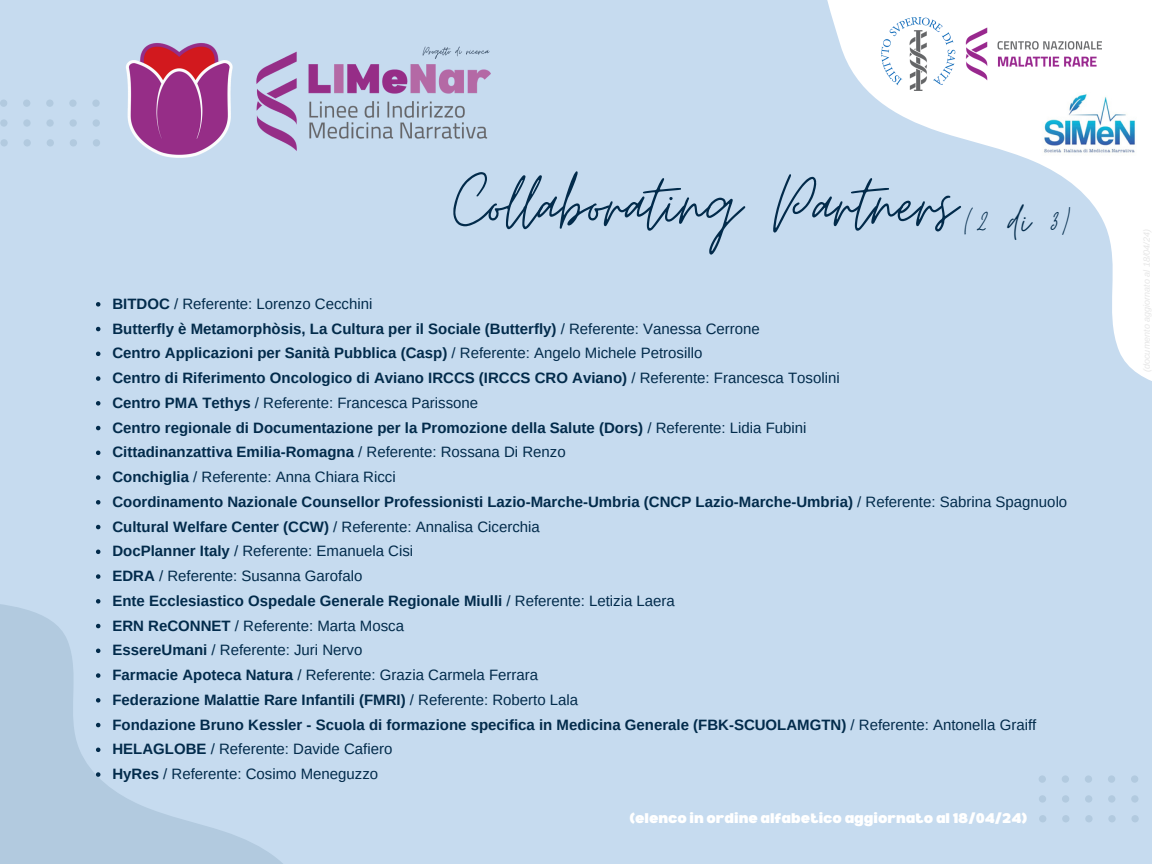
<style>
.page{position:relative;width:1152px;height:864px;background:#c6dbef}
.page>*{position:absolute;margin:0;border:0;box-sizing:border-box;transform-origin:0 0}
.t1{font:84.45px "Moon Time";color:#022b4b}
.t2{font:48px "Moon Time";color:#022b4b}
.t3{font:700 15px "Arimo";color:#022b4b}
.t4{font:15px "Arimo";color:#022b4b}
.t5{font:900 13.65px "Bernoru";color:#fff}
.s1{font-weight:700}
.s2{font-weight:400}
</style>
<div class="page">
<svg style="left:0;top:601px;width:283px;height:263px"></svg>
<svg style="left:828px;top:0;width:324px;height:381px"></svg>
<div style="left:1039px;top:775px;width:7px;height:8px;background:#b2cadf;border-radius:50%"></div>
<div style="left:1062px;top:775px;width:7px;height:8px;background:#b2cadf;border-radius:50%"></div>
<div style="left:1085px;top:775px;width:7px;height:8px;background:#b2cadf;border-radius:50%"></div>
<div style="left:1108px;top:775px;width:7px;height:8px;background:#b2cadf;border-radius:50%"></div>
<div style="left:1131px;top:775px;width:7px;height:8px;background:#b2cadf;border-radius:50%"></div>
<div style="left:1039px;top:795px;width:7px;height:8px;background:#b2cadf;border-radius:50%"></div>
<div style="left:1039px;top:815px;width:7px;height:7px;background:#b2cadf;border-radius:50%"></div>
<div style="left:1062px;top:795px;width:7px;height:8px;background:#b2cadf;border-radius:50%"></div>
<div style="left:1085px;top:795px;width:7px;height:8px;background:#b2cadf;border-radius:50%"></div>
<div style="left:1108px;top:795px;width:7px;height:8px;background:#b2cadf;border-radius:50%"></div>
<div style="left:1131px;top:795px;width:8px;height:8px;background:#b2cadf;border-radius:50%"></div>
<div style="left:1062px;top:815px;width:7px;height:7px;background:#b2cadf;border-radius:50%"></div>
<div style="left:1085px;top:815px;width:8px;height:7px;background:#b2cadf;border-radius:50%"></div>
<div style="left:1108px;top:815px;width:8px;height:7px;background:#b2cadf;border-radius:50%"></div>
<div style="left:1131px;top:815px;width:8px;height:7px;background:#b2cadf;border-radius:50%"></div>
<img style="left:1033px;top:92px;width:112px;height:66px">
<img style="left:881px;top:18px;width:221px;height:73px">
<div style="left:0;top:100px;width:7px;height:7px;background:#b2cadf;border-radius:50%"></div>
<div style="left:23px;top:100px;width:7px;height:7px;background:#b2cadf;border-radius:50%"></div>
<div style="left:46px;top:100px;width:8px;height:7px;background:#b2cadf;border-radius:50%"></div>
<div style="left:69px;top:100px;width:8px;height:7px;background:#b2cadf;border-radius:50%"></div>
<div style="left:92px;top:100px;width:8px;height:7px;background:#b2cadf;border-radius:50%"></div>
<div style="left:0;top:119px;width:8px;height:8px;background:#b2cadf;border-radius:50%"></div>
<div style="left:0;top:139px;width:8px;height:8px;background:#b2cadf;border-radius:50%"></div>
<div style="left:23px;top:119px;width:8px;height:8px;background:#b2cadf;border-radius:50%"></div>
<div style="left:46px;top:119px;width:8px;height:8px;background:#b2cadf;border-radius:50%"></div>
<div style="left:70px;top:119px;width:7px;height:8px;background:#b2cadf;border-radius:50%"></div>
<div style="left:93px;top:119px;width:7px;height:8px;background:#b2cadf;border-radius:50%"></div>
<div style="left:24px;top:139px;width:7px;height:8px;background:#b2cadf;border-radius:50%"></div>
<div style="left:47px;top:139px;width:7px;height:8px;background:#b2cadf;border-radius:50%"></div>
<div style="left:70px;top:139px;width:7px;height:8px;background:#b2cadf;border-radius:50%"></div>
<div style="left:93px;top:139px;width:7px;height:8px;background:#b2cadf;border-radius:50%"></div>
<img style="left:126px;top:43px;width:365px;height:115px">
<svg style="left:96px;top:302px;width:4px;height:5px"></svg>
<svg style="left:96px;top:327px;width:4px;height:4px"></svg>
<svg style="left:96px;top:352px;width:4px;height:4px"></svg>
<svg style="left:96px;top:376px;width:4px;height:5px"></svg>
<svg style="left:96px;top:401px;width:4px;height:5px"></svg>
<svg style="left:96px;top:426px;width:4px;height:4px"></svg>
<svg style="left:96px;top:451px;width:4px;height:4px"></svg>
<svg style="left:96px;top:475px;width:4px;height:5px"></svg>
<svg style="left:96px;top:500px;width:4px;height:5px"></svg>
<svg style="left:96px;top:525px;width:4px;height:4px"></svg>
<svg style="left:96px;top:550px;width:4px;height:4px"></svg>
<svg style="left:96px;top:574px;width:4px;height:5px"></svg>
<svg style="left:96px;top:599px;width:4px;height:5px"></svg>
<svg style="left:96px;top:624px;width:4px;height:4px"></svg>
<svg style="left:96px;top:649px;width:4px;height:4px"></svg>
<svg style="left:96px;top:673px;width:4px;height:5px"></svg>
<svg style="left:96px;top:698px;width:4px;height:5px"></svg>
<svg style="left:96px;top:723px;width:4px;height:4px"></svg>
<svg style="left:96px;top:748px;width:4px;height:4px"></svg>
<svg style="left:96px;top:772px;width:4px;height:5px"></svg>
<p class="t1" style="left:453px;top:153px;width:505px">Collaborating Partners</p>
<p class="t2" style="left:963px;top:192px;width:111px">(2 di 3)</p>
<h2 class="t4" style="left:112px;top:295px;width:262px"><span class="s1">BITDOC</span> / Referente: Lorenzo Cecchini</h2>
<p class="t3" style="left:112px;top:320px;width:649px">Butterfly è Metamorphòsis, La Cultura per il Sociale (Butterfly) <span class="s2">/ Referente: Vanessa Cerrone</span></p>
<p class="t3" style="left:112px;top:345px;width:591px">Centro Applicazioni per Sanità Pubblica (Casp) <span class="s2">/ Referente: Angelo Michele Petrosillo</span></p>
<h1 class="t3" style="left:112px;top:369px;width:729px">Centro di Riferimento Oncologico di Aviano IRCCS (IRCCS CRO Aviano) <span class="s2">/ Referente: Francesca Tosolini</span></h1>
<p class="t4" style="left:112px;top:394px;width:367px"><span class="s1">Centro PMA Tethys</span> / Referente: Francesca Parissone</p>
<p class="t3" style="left:112px;top:419px;width:696px">Centro regionale di Documentazione per la Promozione della Salute (Dors) <span class="s2">/ Referente: Lidia Fubini</span></p>
<p class="t3" style="left:112px;top:444px;width:455px">Cittadinanzattiva Emilia-Romagna <span class="s2">/ Referente: Rossana Di Renzo</span></p>
<p class="t4" style="left:112px;top:468px;width:285px"><span class="s1">Conchiglia</span> / Referente: Anna Chiara Ricci</p>
<p class="t3" style="left:112px;top:493px;width:956px">Coordinamento Nazionale Counsellor Professionisti Lazio-Marche-Umbria (CNCP Lazio-Marche-Umbria) <span class="s2">/ Referente: Sabrina Spagnuolo</span></p>
<p class="t4" style="left:112px;top:518px;width:429px"><span class="s1">Cultural Welfare Center (CCW)</span> / Referente: Annalisa Cicerchia</p>
<p class="t4" style="left:112px;top:543px;width:302px"><span class="s1">DocPlanner Italy</span> / Referente: Emanuela Cisi</p>
<p class="t4" style="left:112px;top:567px;width:252px"><span class="s1">EDRA</span> / Referente: Susanna Garofalo</p>
<p class="t3" style="left:112px;top:592px;width:564px">Ente Ecclesiastico Ospedale Generale Regionale Miulli <span class="s2">/ Referente: Letizia Laera</span></p>
<p class="t4" style="left:112px;top:617px;width:293px"><span class="s1">ERN ReCONNET</span> / Referente: Marta Mosca</p>
<p class="t4" style="left:112px;top:642px;width:252px"><span class="s1">EssereUmani</span> / Referente: Juri Nervo</p>
<p class="t4" style="left:112px;top:666px;width:427px"><span class="s1">Farmacie Apoteca Natura</span> / Referente: Grazia Carmela Ferrara</p>
<p class="t3" style="left:112px;top:691px;width:467px">Federazione Malattie Rare Infantili (FMRI) <span class="s2">/ Referente: Roberto Lala</span></p>
<p class="t3" style="left:112px;top:716px;width:926px">Fondazione Bruno Kessler - Scuola di formazione specifica in Medicina Generale (FBK-SCUOLAMGTN) <span class="s2">/ Referente: Antonella Graiff</span></p>
<p class="t4" style="left:112px;top:741px;width:281px"><span class="s1">HELAGLOBE</span> / Referente: Davide Cafiero</p>
<p class="t4" style="left:112px;top:765px;width:267px"><span class="s1">HyRes</span> / Referente: Cosimo Meneguzzo</p>
<p class="t5" style="left:629px;top:810px;width:400px">(elenco in ordine alfabetico aggiornato al 18/04/24)</p>
</div>
